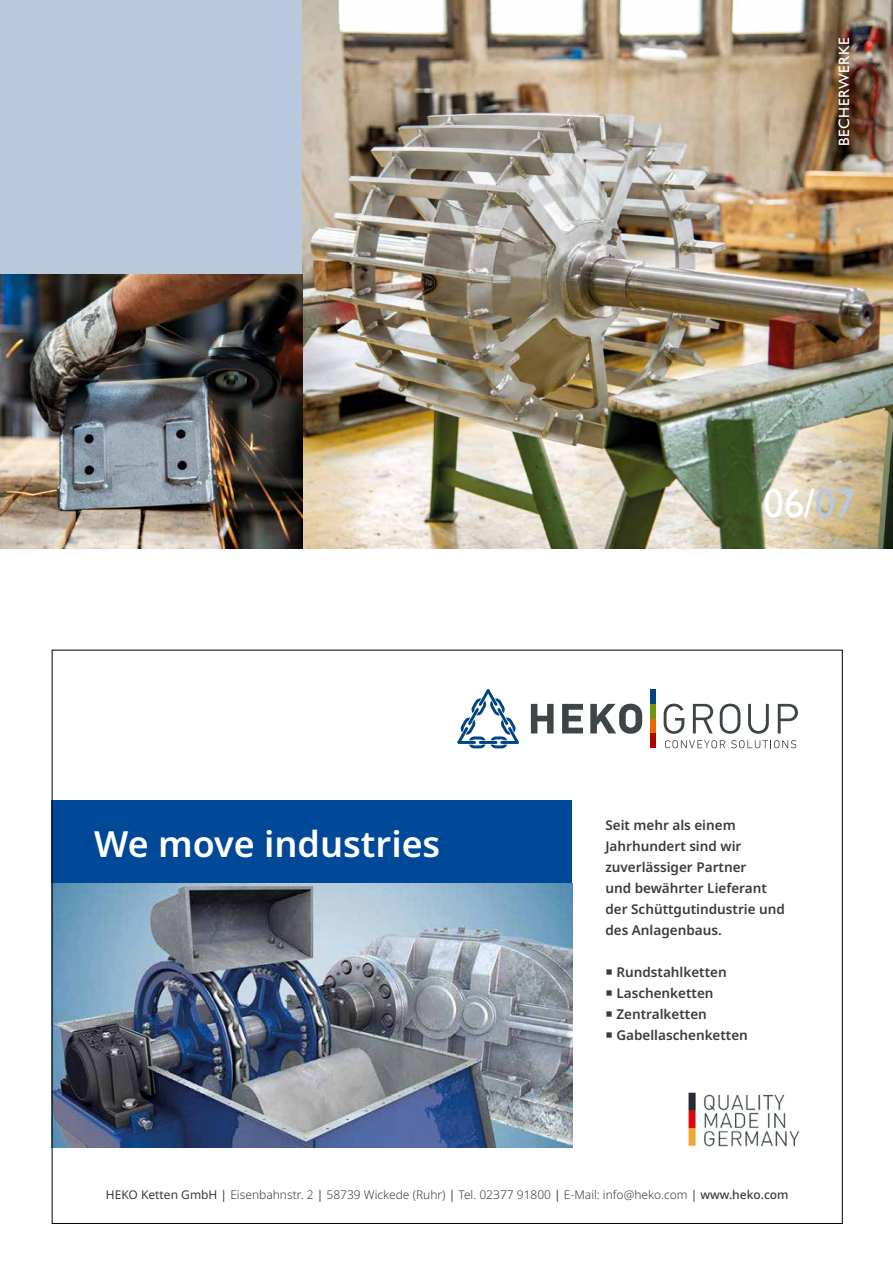
<style>
.page{position:relative;width:893px;height:1263px;background:#fff}
.page>*{position:absolute;margin:0;border:0;box-sizing:border-box;transform-origin:0 0}
.t1{font:40.5px "Gill Sans";color:#fff}
.t2{font:600 36px "Noto Sans";color:#fff}
.t3{font:15px "Gill Sans";letter-spacing:.04em;color:#fff}
.t4{font:600 13.5px/21px "Noto Sans";color:#3b3b3a}
.t5{font:300 12px "Noto Sans";color:#3b3b3a}
.s1{color:#b9c9dd}
.s2{font-weight:400}
.s3{font-weight:500}
</style>
<div class="page">
<div style="left:52px;top:801px;width:520px;height:83px;background:#004999"></div>
<img style="left:689px;top:1092px;width:111px;height:54px">
<img style="left:54px;top:884px;width:518px;height:263px">
<svg style="left:531px;top:704px;width:23px;height:29px"></svg>
<svg style="left:562px;top:704px;width:21px;height:29px"></svg>
<svg style="left:590px;top:704px;width:52px;height:30px"></svg>
<svg style="left:664px;top:704px;width:20px;height:30px"></svg>
<svg style="left:693px;top:704px;width:20px;height:29px"></svg>
<svg style="left:720px;top:704px;width:20px;height:30px"></svg>
<svg style="left:748px;top:704px;width:21px;height:30px"></svg>
<svg style="left:778px;top:704px;width:20px;height:29px"></svg>
<div style="left:651px;top:689px;width:5px;height:15px;background:#004582"></div>
<div style="left:651px;top:704px;width:5px;height:15px;background:#709612"></div>
<div style="left:651px;top:719px;width:5px;height:14px;background:#ed6600"></div>
<div style="left:651px;top:733px;width:5px;height:15px;background:#ad0500"></div>
<svg style="left:665px;top:740px;width:60px;height:8px"></svg>
<svg style="left:731px;top:740px;width:65px;height:8px"></svg>
<svg style="left:457px;top:689px;width:62px;height:59px"></svg>
<img style="left:302px;top:0;width:591px;height:548px">
<div style="left:0;top:0;width:302px;height:274px;background:#b9c9dd"></div>
<img style="left:0;top:274px;width:302px;height:275px">
<p class="t3" style="left:835px;top:146px;width:110px;rotate:-90deg">BECHERWERKE</p>
<h2 class="t2" style="left:94px;top:819px;width:347px">We move industries</h2>
<h1 class="t1" style="left:763px;top:480px;width:94px">06/<span class="s1">07</span></h1>
<p class="t4" style="left:605px;top:815px;width:181px">Seit mehr als einem<br>Jahrhundert sind wir zuverlässiger Partner<br>und bewährter Lieferant der Schüttgutindustrie und des Anlagenbaus.</p>
<p class="t4" style="left:605px;top:962px;width:123px">○ Rundstahlketten</p>
<p class="t4" style="left:605px;top:983px;width:110px">○ Laschenketten</p>
<p class="t4" style="left:605px;top:1004px;width:103px">○ Zentralketten</p>
<p class="t4" style="left:605px;top:1025px;width:144px">○ Gabellaschenketten</p>
<p class="t5" style="left:106px;top:1187px;width:684px"><span class="s2">HEKO Ketten GmbH |</span> Eisenbahnstr. 2 <span class="s2">|</span> 58739 Wickede (Ruhr) <span class="s2">|</span> Tel. 02377 91800 <span class="s2">|</span> E-Mail: info@heko.com <span class="s2">|</span> <span class="s3">www.heko.com</span></p>
</div>
